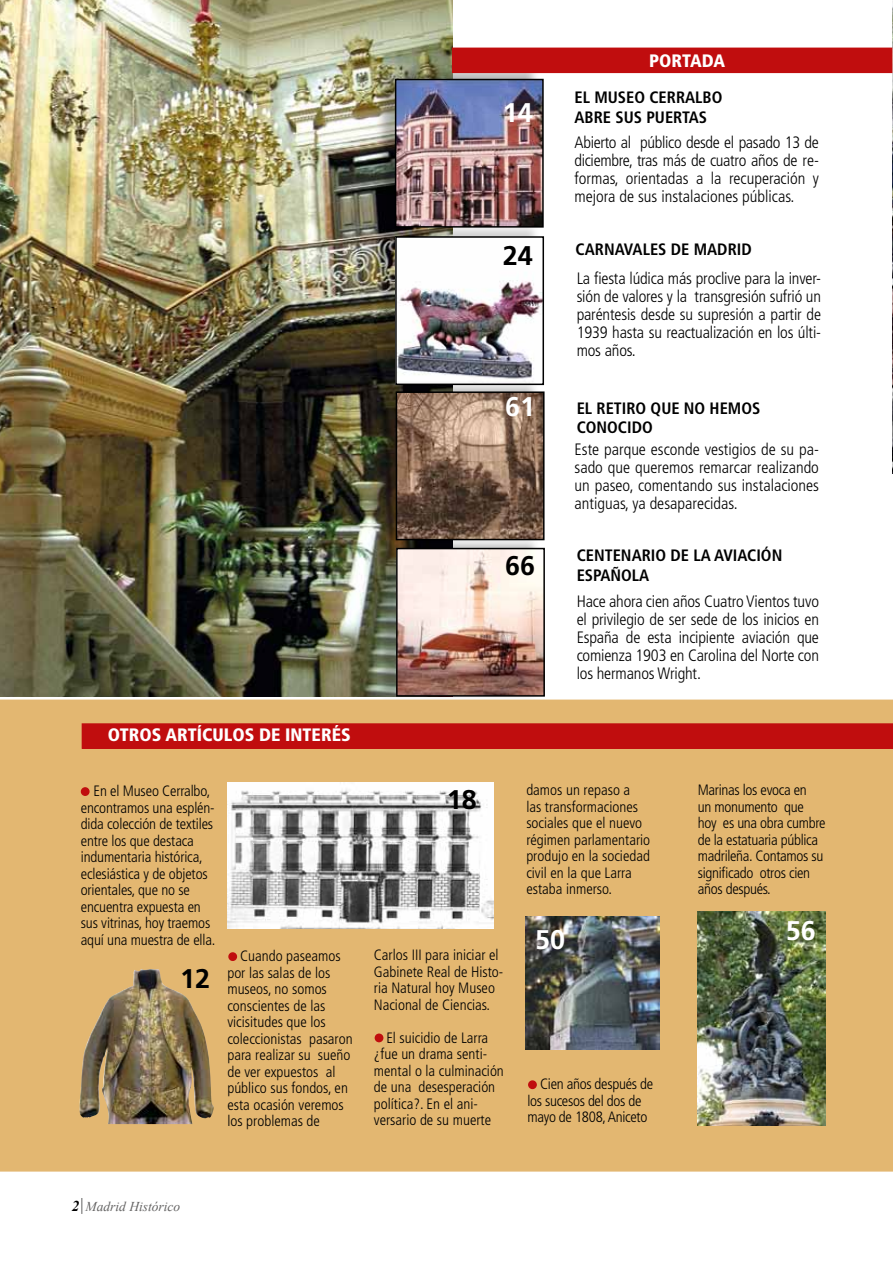
<style>
.page{position:relative;width:893px;height:1263px;background:#fff}
.page>*{position:absolute;margin:0;border:0;box-sizing:border-box;transform-origin:0 0}
.t1{font:700 27px "Frutiger LT Std";color:#000}
.t2{font:700 27px "Frutiger LT Std";color:#fff}
.t3{font:900 condensed 18px "Frutiger LT Std";color:#fff}
.t4{font:300 condensed 16.5px/18px "Frutiger LT Std";letter-spacing:-.01em;color:#000;text-align:justify}
.t5{font:700 condensed 16.5px/19.8px "Frutiger LT Std";color:#000}
.t6{font:300 condensed 15px/16.5px "Frutiger LT Std";color:#000}
.t7{font:300 condensed 15px/16.5px "Frutiger LT Std";letter-spacing:-.02em;color:#000}
.t8{font:italic 13.5px "Times New Roman";color:#646363}
.s1{font-weight:700;font-size:15px;color:#000}
</style>
<div class="page">
<svg style="left:82px;top:1198px;width:1px;height:16px"></svg>
<img style="left:0;top:0;width:452px;height:696px">
<div style="left:375px;top:65px;width:166px;height:165px;background:#000;opacity:.29"></div>
<img style="left:398px;top:82px;width:143px;height:140px">
<div style="left:395px;top:79px;width:149px;height:149px;border:2px solid #000"></div>
<div style="left:376px;top:222px;width:165px;height:165px;background:#000;opacity:.19"></div>
<img style="left:398px;top:239px;width:143px;height:143px">
<div style="left:395px;top:236px;width:149px;height:149px;border:2px solid #000"></div>
<img style="left:892px;top:0;width:1px;height:474px">
<svg style="left:892px;top:48px;width:1px;height:25px"></svg>
<div style="left:375px;top:379px;width:165px;height:166px;background:#000;opacity:.24"></div>
<img style="left:399px;top:394px;width:143px;height:143px">
<div style="left:396px;top:391px;width:149px;height:149px;border:2px solid #000"></div>
<div style="left:376px;top:536px;width:165px;height:165px;background:#000;opacity:.25"></div>
<img style="left:399px;top:551px;width:143px;height:143px">
<div style="left:396px;top:548px;width:149px;height:149px;border:2px solid #000"></div>
<div style="left:453px;top:48px;width:439px;height:24px;background:#c00d0e"></div>
<div style="left:452px;top:48px;width:440px;height:25px;border:2px solid #c00d0e"></div>
<div style="left:0;top:699px;width:893px;height:472px;background:#e3b771"></div>
<div style="left:529px;top:1081px;width:7px;height:7px;background:#c00d0e;border-radius:50%"></div>
<div style="left:528px;top:1080px;width:9px;height:9px;border:2px solid #c00d0e;border-radius:50%"></div>
<div style="left:229px;top:953px;width:7px;height:7px;background:#c00d0e;border-radius:50%"></div>
<div style="left:228px;top:952px;width:9px;height:9px;border:2px solid #c00d0e;border-radius:50%"></div>
<div style="left:375px;top:1034px;width:8px;height:7px;background:#c00d0e;border-radius:50%"></div>
<div style="left:375px;top:1033px;width:8px;height:9px;border:2px solid #c00d0e;border-radius:50%"></div>
<img style="left:79px;top:969px;width:135px;height:155px">
<img style="left:228px;top:783px;width:265px;height:145px">
<img style="left:526px;top:916px;width:133px;height:134px">
<img style="left:698px;top:912px;width:127px;height:213px">
<div style="left:82px;top:723px;width:811px;height:26px;background:#c00d0e"></div>
<div style="left:82px;top:788px;width:7px;height:7px;background:#c00d0e;border-radius:50%"></div>
<div style="left:81px;top:787px;width:9px;height:9px;border:2px solid #c00d0e;border-radius:50%"></div>
<p class="t3" style="left:108px;top:724px;width:244px">OTROS ARTÍCULOS DE INTERÉS</p>
<p class="t6" style="left:81px;top:783px;width:136px;text-indent:13px">En el Museo Cerralbo, encontramos una esplén&shy;dida colección de textiles entre los que destaca indumentaria histórica, eclesiástica y de objetos orientales, que no se encuentra expuesta en sus vitrinas, hoy traemos aquí una muestra de ella.</p>
<h1 class="t1" style="left:180px;top:963px;width:32px">12</h1>
<p class="t6" style="left:227px;top:948px;width:127px;text-indent:13px">Cuando paseamos por las salas de los museos, no somos conscientes de las vicisitudes que los coleccionistas pasaron para realizar su sueño de ver expuestos al público sus fondos, en esta ocasión veremos los problemas de</p>
<h1 class="t2" style="left:503px;top:96px;width:32px">14</h1>
<h1 class="t1" style="left:503px;top:240px;width:32px">24</h1>
<h1 class="t2" style="left:505px;top:391px;width:32px">61</h1>
<h1 class="t1" style="left:505px;top:550px;width:32px">66</h1>
<p class="t3" style="left:649px;top:50px;width:78px">PORTADA</p>
<p class="t5" style="left:574px;top:88px;width:149px">EL MUSEO CERRALBO<br>ABRE SUS PUERTAS</p>
<p class="t4" style="left:574px;top:133px;width:246px">Abierto al público desde el pasado 13 de diciembre, tras más de cuatro años de re&shy;formas, orientadas a la recuperación y mejora de sus instalaciones públicas.</p>
<p class="t5" style="left:576px;top:240px;width:178px">CARNAVALES DE MADRID</p>
<p class="t4" style="left:577px;top:270px;width:246px">La fiesta lúdica más proclive para la inver&shy;sión de valores y la transgresión sufrió un paréntesis desde su supresión a partir de 1939 hasta su reactualización en los últi&shy;mos años.</p>
<p class="t5" style="left:577px;top:398px;width:185px">EL RETIRO QUE NO HEMOS<br>CONOCIDO</p>
<p class="t4" style="left:574px;top:441px;width:246px">Este parque esconde vestigios de su pa&shy;sado que queremos remarcar realizando un paseo, comentando sus instalaciones antiguas, ya desaparecidas.</p>
<p class="t5" style="left:577px;top:546px;width:207px">CENTENARIO DE LA AVIACIÓN<br>ESPAÑOLA</p>
<p class="t4" style="left:577px;top:592px;width:244px">Hace ahora cien años Cuatro Vientos tuvo el privilegio de ser sede de los inicios en España de esta incipiente aviación que comienza 1903 en Carolina del Norte con los hermanos Wright.</p>
<h1 class="t1" style="left:447px;top:784px;width:32px">18</h1>
<p class="t6" style="left:526px;top:782px;width:125px">damos un repaso a<br>las transformaciones sociales que el nuevo régimen parlamentario produjo en la sociedad civil en la que Larra estaba inmerso.</p>
<p class="t6" style="left:374px;top:947px;width:131px">Carlos III para iniciar el<br>Gabinete Real de Histo&shy;ria Natural hoy Museo<br>Nacional de Ciencias.</p>
<p class="t6" style="left:374px;top:1029px;width:132px;text-indent:13px">El suicidio de Larra ¿fue un drama senti&shy;mental o la culminación de una desesperación política?. En el ani&shy;versario de su muerte</p>
<h1 class="t2" style="left:535px;top:924px;width:32px">50</h1>
<p class="t7" style="left:527px;top:1076px;width:127px;text-indent:13px">Cien años después de los sucesos del dos de mayo de 1808, Aniceto</p>
<p class="t7" style="left:698px;top:782px;width:129px">Marinas los evoca en<br>un monumento que hoy es una obra cumbre de la estatuaria pública madrileña. Contamos su significado otros cien años después.</p>
<h1 class="t2" style="left:786px;top:915px;width:32px">56</h1>
<p class="t8" style="left:72px;top:1197px;width:110px"><span class="s1">2</span> Madrid Histórico</p>
</div>
